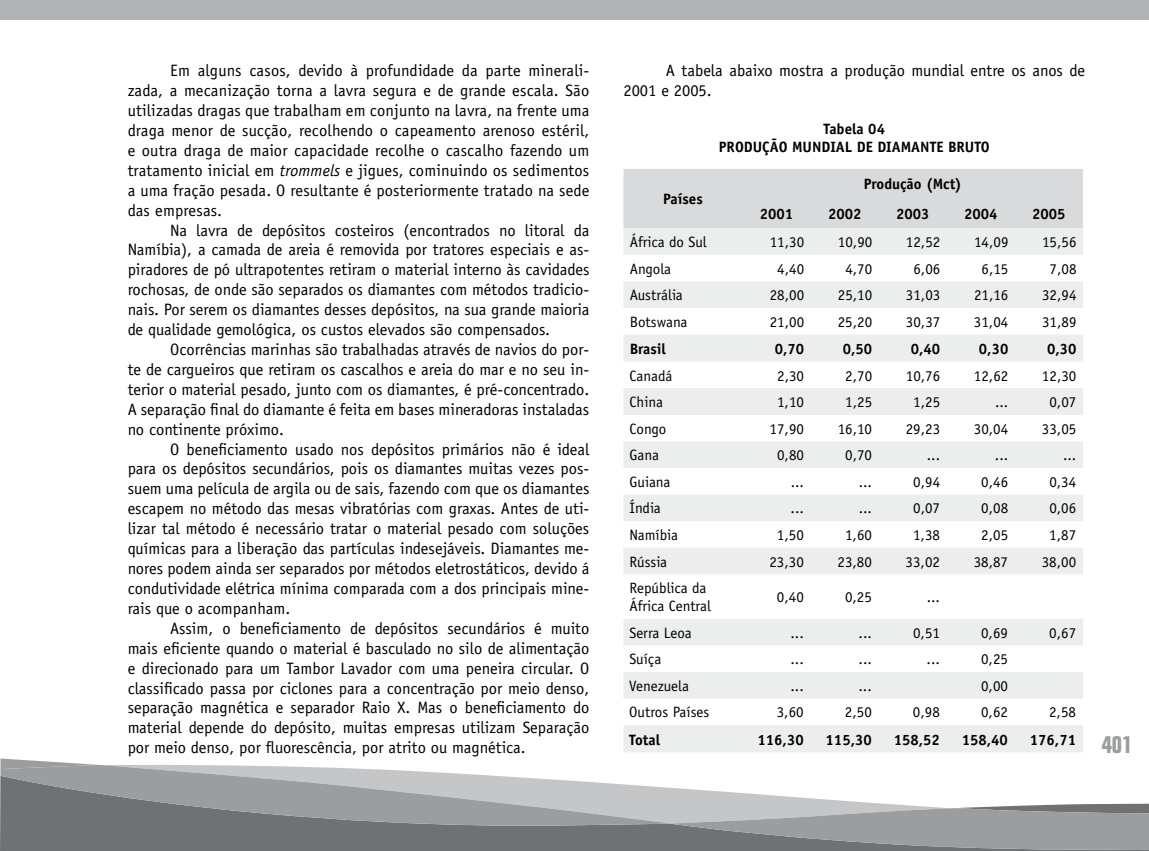
<style>
.page{position:relative;width:1149px;height:851px;background:#fff}
.page>*{position:absolute;margin:0;border:0;box-sizing:border-box;transform-origin:0 0}
.t1{font:700 condensed 24px "Folio";color:#9c9d9f}
.t2{font:16.5px/20px "Officina Sans";color:#000;text-align:justify}
.t3{font:15px/18px "Officina Sans";color:#000}
.t4{font:700 15px "Officina Sans";color:#000}
.s1{font-style:italic}
</style>
<div class="page">
<div style="left:102px;top:836px;width:568px;height:14px;background:#707173"></div>
<svg style="left:670px;top:787px;width:201px;height:16px"></svg>
<svg style="left:670px;top:803px;width:478px;height:47px;background:#9c9d9f"></svg>
<svg style="left:0;top:758px;width:102px;height:92px"></svg>
<svg style="left:0;top:764px;width:670px;height:72px;background:#a1a2a3"></svg>
<div style="left:0;top:0;width:1148px;height:19px;background:#b1b3b4"></div>
<svg style="left:623px;top:169px;width:459px;height:86px;background:#dfe0e0"></svg>
<svg style="left:623px;top:281px;width:459px;height:471px;fill:#f4f4f4"></svg>
<p class="t2" style="left:128px;top:61px;width:463px;text-indent:43px">Em alguns casos, devido à profundidade da parte minerali&shy;zada, a mecanização torna a lavra segura e de grande escala. São utilizadas dragas que trabalham em conjunto na lavra, na frente uma draga menor de sucção, recolhendo o capeamento arenoso estéril, e outra draga de maior capacidade recolhe o cascalho fazendo um tratamento inicial em <span class="s1">trommels</span> e jigues, cominuindo os sedimentos a uma fração pesada. O resultante é posteriormente tratado na sede das empresas.</p>
<p class="t2" style="left:128px;top:220px;width:463px;text-indent:43px">Na lavra de depósitos costeiros (encontrados no litoral da Namíbia), a camada de areia é removida por tratores especiais e as&shy;piradores de pó ultrapotentes retiram o material interno às cavidades rochosas, de onde são separados os diamantes com métodos tradicio&shy;nais. Por serem os diamantes desses depósitos, na sua grande maioria de qualidade gemológica, os custos elevados são compensados.</p>
<p class="t2" style="left:128px;top:339px;width:463px;text-indent:43px">Ocorrências marinhas são trabalhadas através de navios do por&shy;te de cargueiros que retiram os cascalhos e areia do mar e no seu in&shy;terior o material pesado, junto com os diamantes, é pré-concentrado.<br>A separação final do diamante é feita em bases mineradoras instaladas no continente próximo.</p>
<p class="t2" style="left:128px;top:439px;width:463px;text-indent:43px">O beneficiamento usado nos depósitos primários não é ideal para os depósitos secundários, pois os diamantes muitas vezes pos&shy;suem uma película de argila ou de sais, fazendo com que os diamantes escapem no método das mesas vibratórias com graxas. Antes de uti&shy;lizar tal método é necessário tratar o material pesado com soluções químicas para a liberação das partículas indesejáveis. Diamantes me&shy;nores podem ainda ser separados por métodos eletrostáticos, devido á condutividade elétrica mínima comparada com a dos principais mine&shy;rais que o acompanham.</p>
<p class="t2" style="left:128px;top:618px;width:463px;text-indent:43px">Assim, o beneficiamento de depósitos secundários é muito mais eficiente quando o material é basculado no silo de alimentação e direcionado para um Tambor Lavador com uma peneira circular. O classificado passa por ciclones para a concentração por meio denso, separação magnética e separador Raio X. Mas o beneficiamento do material depende do depósito, muitas empresas utilizam Separação por meio denso, por fluorescência, por atrito ou magnética.</p>
<p class="t2" style="left:623px;top:61px;width:463px;text-indent:43px">A tabela abaixo mostra a produção mundial entre os anos de<br>2001 e 2005.</p>
<p class="t4" style="left:823px;top:119px;width:63px">Tabela 04</p>
<p class="t4" style="left:718px;top:137px;width:18px">Produ</p>
<p class="t4" style="left:762px;top:137px;width:50px">ção Mundial</p>
<p class="t4" style="left:856px;top:137px;width:39px">de Diamante</p>
<p class="t4" style="left:947px;top:137px;width:9px">bruto</p>
<p class="t4" style="left:663px;top:189px;width:41px">Países</p>
<p class="t4" style="left:863px;top:175px;width:100px">Produção (Mct)</p>
<p class="t4" style="left:759px;top:204px;width:35px">2001</p>
<p class="t4" style="left:827px;top:204px;width:35px">2002</p>
<p class="t4" style="left:895px;top:204px;width:35px">2003</p>
<p class="t4" style="left:963px;top:204px;width:35px">2004</p>
<p class="t4" style="left:1031px;top:204px;width:35px">2005</p>
<p class="t3" style="left:629px;top:233px;width:78px">África do Sul</p>
<p class="t3" style="left:769px;top:233px;width:36px">11,30</p>
<p class="t3" style="left:837px;top:233px;width:36px">10,90</p>
<p class="t3" style="left:905px;top:233px;width:36px">12,52</p>
<p class="t3" style="left:973px;top:233px;width:36px">14,09</p>
<p class="t3" style="left:1041px;top:233px;width:36px">15,56</p>
<p class="t3" style="left:629px;top:259px;width:43px">Angola</p>
<p class="t3" style="left:777px;top:259px;width:28px">4,40</p>
<p class="t3" style="left:845px;top:259px;width:28px">4,70</p>
<p class="t3" style="left:913px;top:259px;width:28px">6,06</p>
<p class="t3" style="left:981px;top:259px;width:28px">6,15</p>
<p class="t3" style="left:1049px;top:259px;width:28px">7,08</p>
<p class="t3" style="left:629px;top:286px;width:55px">Austrália</p>
<p class="t3" style="left:769px;top:286px;width:36px">28,00</p>
<p class="t3" style="left:837px;top:286px;width:36px">25,10</p>
<p class="t3" style="left:905px;top:286px;width:36px">31,03</p>
<p class="t3" style="left:973px;top:286px;width:36px">21,16</p>
<p class="t3" style="left:1041px;top:286px;width:36px">32,94</p>
<p class="t3" style="left:629px;top:313px;width:59px">Botswana</p>
<p class="t3" style="left:769px;top:313px;width:36px">21,00</p>
<p class="t3" style="left:837px;top:313px;width:36px">25,20</p>
<p class="t3" style="left:905px;top:313px;width:36px">30,37</p>
<p class="t3" style="left:973px;top:313px;width:36px">31,04</p>
<p class="t3" style="left:1041px;top:313px;width:36px">31,89</p>
<p class="t4" style="left:629px;top:339px;width:38px">Brasil</p>
<p class="t4" style="left:774px;top:339px;width:31px">0,70</p>
<p class="t4" style="left:842px;top:339px;width:31px">0,50</p>
<p class="t4" style="left:910px;top:339px;width:31px">0,40</p>
<p class="t4" style="left:978px;top:339px;width:31px">0,30</p>
<p class="t4" style="left:1046px;top:339px;width:31px">0,30</p>
<p class="t3" style="left:629px;top:366px;width:44px">Canadá</p>
<p class="t3" style="left:777px;top:366px;width:28px">2,30</p>
<p class="t3" style="left:845px;top:366px;width:28px">2,70</p>
<p class="t3" style="left:905px;top:366px;width:36px">10,76</p>
<p class="t3" style="left:973px;top:366px;width:36px">12,62</p>
<p class="t3" style="left:1041px;top:366px;width:36px">12,30</p>
<p class="t3" style="left:629px;top:393px;width:35px">China</p>
<p class="t3" style="left:776px;top:393px;width:28px">1,10</p>
<p class="t3" style="left:845px;top:393px;width:28px">1,25</p>
<p class="t3" style="left:913px;top:393px;width:28px">1,25</p>
<p class="t3" style="left:994px;top:393px;width:15px">...</p>
<p class="t3" style="left:1049px;top:393px;width:28px">0,07</p>
<p class="t3" style="left:629px;top:419px;width:38px">Congo</p>
<p class="t3" style="left:769px;top:419px;width:36px">17,90</p>
<p class="t3" style="left:837px;top:419px;width:36px">16,10</p>
<p class="t3" style="left:905px;top:419px;width:36px">29,23</p>
<p class="t3" style="left:973px;top:419px;width:36px">30,04</p>
<p class="t3" style="left:1041px;top:419px;width:36px">33,05</p>
<p class="t3" style="left:629px;top:446px;width:31px">Gana</p>
<p class="t3" style="left:776px;top:446px;width:28px">0,80</p>
<p class="t3" style="left:844px;top:446px;width:28px">0,70</p>
<p class="t3" style="left:926px;top:446px;width:15px">...</p>
<p class="t3" style="left:994px;top:446px;width:15px">...</p>
<p class="t3" style="left:1062px;top:446px;width:15px">...</p>
<p class="t3" style="left:629px;top:472px;width:42px">Guiana</p>
<p class="t3" style="left:790px;top:472px;width:15px">...</p>
<p class="t3" style="left:858px;top:472px;width:15px">...</p>
<p class="t3" style="left:912px;top:472px;width:28px">0,94</p>
<p class="t3" style="left:980px;top:472px;width:28px">0,46</p>
<p class="t3" style="left:1048px;top:472px;width:28px">0,34</p>
<p class="t3" style="left:629px;top:499px;width:33px">Índia</p>
<p class="t3" style="left:790px;top:499px;width:15px">...</p>
<p class="t3" style="left:858px;top:499px;width:15px">...</p>
<p class="t3" style="left:912px;top:499px;width:28px">0,07</p>
<p class="t3" style="left:980px;top:499px;width:28px">0,08</p>
<p class="t3" style="left:1048px;top:499px;width:28px">0,06</p>
<p class="t3" style="left:629px;top:526px;width:50px">Namíbia</p>
<p class="t3" style="left:776px;top:526px;width:28px">1,50</p>
<p class="t3" style="left:844px;top:526px;width:28px">1,60</p>
<p class="t3" style="left:912px;top:526px;width:28px">1,38</p>
<p class="t3" style="left:980px;top:526px;width:28px">2,05</p>
<p class="t3" style="left:1048px;top:526px;width:28px">1,87</p>
<p class="t3" style="left:629px;top:552px;width:39px">Rússia</p>
<p class="t3" style="left:769px;top:552px;width:36px">23,30</p>
<p class="t3" style="left:837px;top:552px;width:36px">23,80</p>
<p class="t3" style="left:905px;top:552px;width:36px">33,02</p>
<p class="t3" style="left:973px;top:552px;width:36px">38,87</p>
<p class="t3" style="left:1041px;top:552px;width:36px">38,00</p>
<p class="t3" style="left:629px;top:579px;width:83px">República da<br>África Central</p>
<p class="t3" style="left:776px;top:588px;width:28px">0,40</p>
<p class="t3" style="left:844px;top:588px;width:28px">0,25</p>
<p class="t3" style="left:926px;top:588px;width:15px">...</p>
<p class="t3" style="left:629px;top:623px;width:64px">Serra Leoa</p>
<p class="t3" style="left:790px;top:623px;width:15px">...</p>
<p class="t3" style="left:858px;top:623px;width:15px">...</p>
<p class="t3" style="left:912px;top:623px;width:28px">0,51</p>
<p class="t3" style="left:980px;top:623px;width:28px">0,69</p>
<p class="t3" style="left:1048px;top:623px;width:28px">0,67</p>
<p class="t3" style="left:629px;top:650px;width:33px">Suíça</p>
<p class="t3" style="left:790px;top:650px;width:15px">...</p>
<p class="t3" style="left:858px;top:650px;width:15px">...</p>
<p class="t3" style="left:926px;top:650px;width:15px">...</p>
<p class="t3" style="left:980px;top:650px;width:28px">0,25</p>
<p class="t3" style="left:629px;top:676px;width:61px">Venezuela</p>
<p class="t3" style="left:790px;top:676px;width:15px">...</p>
<p class="t3" style="left:858px;top:676px;width:15px">...</p>
<p class="t3" style="left:980px;top:676px;width:28px">0,00</p>
<p class="t3" style="left:629px;top:703px;width:82px">Outros Países</p>
<p class="t3" style="left:776px;top:703px;width:28px">3,60</p>
<p class="t3" style="left:844px;top:703px;width:28px">2,50</p>
<p class="t3" style="left:912px;top:703px;width:28px">0,98</p>
<p class="t3" style="left:980px;top:703px;width:28px">0,62</p>
<p class="t3" style="left:1048px;top:703px;width:28px">2,58</p>
<p class="t4" style="left:629px;top:730px;width:32px">Total</p>
<p class="t4" style="left:757px;top:730px;width:48px">116,30</p>
<p class="t4" style="left:825px;top:730px;width:48px">115,30</p>
<p class="t4" style="left:893px;top:730px;width:48px">158,52</p>
<p class="t4" style="left:961px;top:730px;width:48px">158,40</p>
<p class="t4" style="left:1029px;top:730px;width:48px">176,71</p>
<h1 class="t1" style="left:1101px;top:731px;width:32px">401</h1>
</div>
